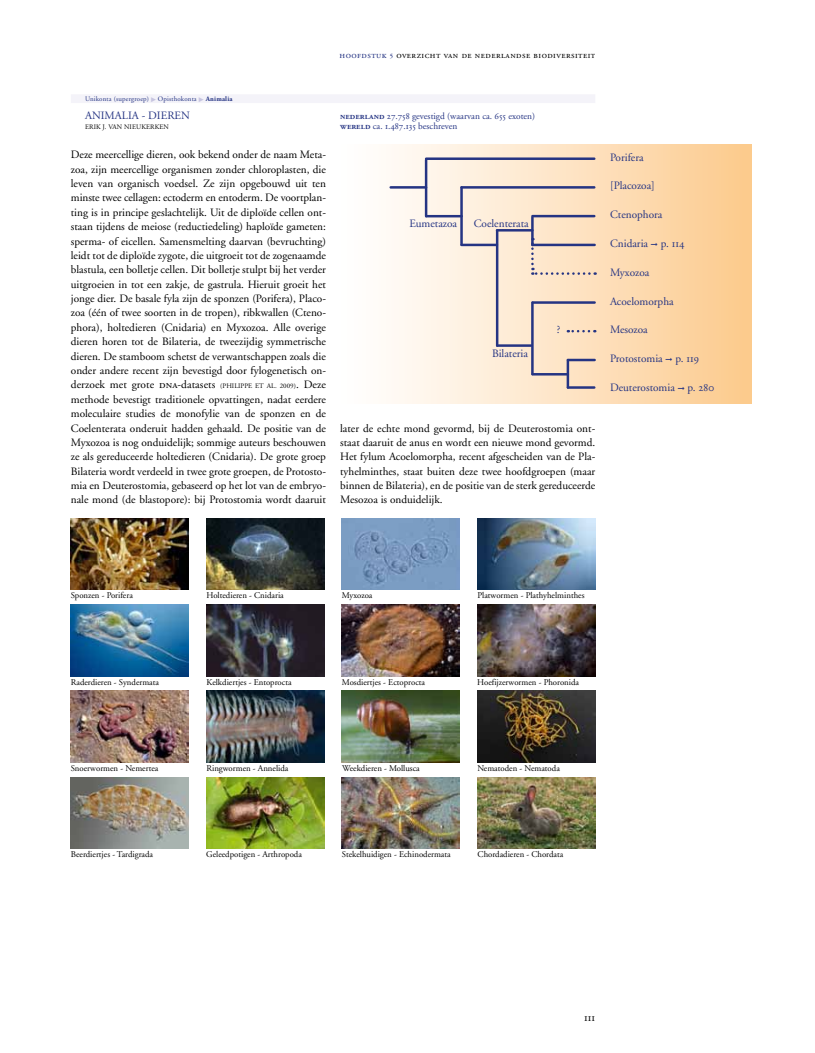
<style>
.page{position:relative;width:815px;height:1053px;background:#fff}
.page>*{position:absolute;margin:0;border:0;box-sizing:border-box;transform-origin:0 0}
.t1{font:11.25px/14.4px "Adobe Garamond";color:#000;text-align:justify}
.t2{font:11.25px "Adobe Garamond";color:#253483}
.t3{font:9.38px "Adobe Garamond";color:#253483}
.t4{font:9.38px "Adobe Garamond Pro";letter-spacing:.05em;color:#000}
.t5{font:8.75px "Adobe Garamond";color:#000}
.t6{font:6.88px "Adobe Garamond";letter-spacing:.025em;color:#253483}
.t7{font:6.88px "Adobe Garamond Pro";letter-spacing:.015em;color:#000}
.s1{color:#253483}
.s2{font-weight:600;font-size:6.5px;color:#253483}
.s3{font-family:"Universal Std Newswith Comm Pi";font-size:5px;color:#c7c5e0}
.s4{font-family:"Adobe Garamond Pro";font-weight:700}
.s5{font-family:"Adobe Garamond Exp";font-weight:600}
.s6{font-family:"Adobe Garamond Exp"}
.s7{font-size:6.88px}
</style>
<div class="page">
<img style="left:71px;top:518px;width:118px;height:72px">
<img style="left:206px;top:518px;width:118px;height:72px">
<img style="left:342px;top:518px;width:118px;height:72px">
<img style="left:477px;top:518px;width:118px;height:72px">
<img style="left:71px;top:604px;width:118px;height:72px">
<img style="left:206px;top:604px;width:118px;height:72px">
<img style="left:342px;top:604px;width:118px;height:72px">
<img style="left:477px;top:604px;width:118px;height:72px">
<img style="left:71px;top:690px;width:118px;height:72px">
<img style="left:206px;top:690px;width:118px;height:72px">
<img style="left:342px;top:690px;width:118px;height:72px">
<img style="left:477px;top:690px;width:118px;height:72px">
<img style="left:71px;top:777px;width:118px;height:71px">
<img style="left:206px;top:777px;width:118px;height:71px">
<img style="left:342px;top:777px;width:118px;height:71px">
<img style="left:477px;top:777px;width:118px;height:71px">
<div style="left:71px;top:94px;width:524px;height:9px;background:#f4f3f9"></div>
<div style="left:340px;top:144px;width:411px;height:259px;background:linear-gradient(to right,#fff,#fccb8f)"></div>
<hr style="left:426px;top:215px;width:36px;height:2px;background:#253483">
<hr style="left:462px;top:186px;width:132px;height:3px;background:#253483">
<hr style="left:532px;top:373px;width:36px;height:2px;background:#253483">
<hr style="left:532px;top:244px;width:63px;height:2px;background:#253483">
<hr style="left:497px;top:344px;width:34px;height:3px;background:#253483">
<hr style="left:533px;top:301px;width:62px;height:3px;background:#253483">
<svg style="left:568px;top:330px;width:27px;height:2px"></svg>
<hr style="left:568px;top:359px;width:27px;height:2px;background:#253483">
<hr style="left:568px;top:386px;width:26px;height:3px;background:#253483">
<hr style="left:532px;top:215px;width:62px;height:2px;background:#253483">
<hr style="left:497px;top:229px;width:35px;height:2px;background:#253483">
<hr style="left:567px;top:360px;width:2px;height:27px;background:#253483">
<hr style="left:531px;top:302px;width:3px;height:72px;background:#253483">
<hr style="left:496px;top:230px;width:2px;height:115px;background:#253483">
<hr style="left:531px;top:217px;width:3px;height:28px;background:#253483">
<svg style="left:531px;top:238px;width:58px;height:37px;background:#e5d0bf"></svg>
<hr style="left:462px;top:244px;width:35px;height:2px;background:#253483">
<hr style="left:460px;top:187px;width:3px;height:58px;background:#253483">
<hr style="left:391px;top:186px;width:35px;height:3px;background:#253483">
<hr style="left:425px;top:160px;width:2px;height:56px;background:#253483">
<hr style="left:426px;top:157px;width:168px;height:3px;background:#253483">
<p class="t4" style="left:339px;top:49px;width:257px"><span class="s1">hoofdstuk</span> <span class="s2">5</span> overzicht van de nederlandse biodiversiteit</p>
<p class="t6" style="left:85px;top:95px;width:149px">Unikonta (supergroep) <span class="s3">▶</span> Opisthokonta <span class="s3">▶</span> <span class="s4">Animalia</span></p>
<p class="t2" style="left:85px;top:109px;width:106px">ANIMALIA - DIEREN</p>
<p class="t3" style="left:340px;top:111px;width:197px"><span class="s5">nederland</span> <span class="s6">27.758</span> gevestigd (waarvan ca. <span class="s6">655</span> exoten)</p>
<p class="t7" style="left:85px;top:123px;width:85px">Erik J. van Nieukerken</p>
<p class="t3" style="left:340px;top:121px;width:119px"><span class="s5">wereld</span> ca. <span class="s6">1.487.135</span> beschreven</p>
<p class="t1" style="left:71px;top:148px;width:257px">Deze meercellige dieren, ook bekend onder de naam Meta&shy;zoa, zijn meercellige organismen zonder chloroplasten, die leven van organisch voedsel. Ze zijn opgebouwd uit ten minste twee cellagen: ectoderm en entoderm. De voortplan&shy;ting is in principe geslachtelijk. Uit de diploïde cellen ont&shy;staan tijdens de meiose (reductiedeling) haploïde gameten: sperma- of eicellen. Samensmelting daarvan (bevruchting) leidt tot de diploïde zygote, die uitgroeit tot de zogenaamde blastula, een bolletje cellen. Dit bolletje stulpt bij het verder uitgroeien in tot een zakje, de gastrula. Hieruit groeit het jonge dier. De basale fyla zijn de sponzen (Porifera), Placo&shy;zoa (één of twee soorten in de tropen), ribkwallen (Cteno&shy;phora), holtedieren (Cnidaria) en Myxozoa. Alle overige dieren horen tot de Bilateria, de tweezijdig symmetrische dieren. De stamboom schetst de verwantschappen zoals die onder andere recent zijn bevestigd door fylogenetisch on&shy;derzoek met grote <span class="s6">dna</span>-datasets <span class="s7">(philippe et al. 2009)</span>. Deze methode bevestigt traditionele opvattingen, nadat eerdere moleculaire studies de monofylie van de sponzen en de Coelenterata onderuit hadden gehaald. De positie van de Myxozoa is nog onduidelijk; sommige auteurs beschouwen ze als gereduceerde holtedieren (Cnidaria). De grote groep Bilateria wordt verdeeld in twee grote groepen, de Protosto&shy;mia en Deuterostomia, gebaseerd op het lot van de embryo&shy;nale mond (de blastopore): bij Protostomia wordt daaruit</p>
<p class="t2" style="left:409px;top:217px;width:49px">Eumetazoa</p>
<p class="t2" style="left:474px;top:217px;width:57px">Coelenterata</p>
<p class="t2" style="left:492px;top:347px;width:37px">Bilateria</p>
<p class="t2" style="left:557px;top:324px;width:5px">?</p>
<p class="t1" style="left:340px;top:421px;width:257px">later de echte mond gevormd, bij de Deuterostomia ont&shy;staat daaruit de anus en wordt een nieuwe mond gevormd.<br>Het fylum Acoelomorpha, recent afgescheiden van de Pla&shy;tyhelminthes, staat buiten deze twee hoofdgroepen (maar binnen de Bilateria), en de positie van de sterk gereduceerde Mesozoa is onduidelijk.</p>
<p class="t2" style="left:610px;top:151px;width:35px">Porifera</p>
<p class="t2" style="left:610px;top:180px;width:46px">[Placozoa]</p>
<p class="t2" style="left:610px;top:209px;width:54px">Ctenophora</p>
<p class="t2" style="left:610px;top:237px;width:76px">Cnidaria ➞ p. <span class="s6">114</span></p>
<p class="t2" style="left:610px;top:266px;width:41px">Myxozoa</p>
<p class="t2" style="left:610px;top:295px;width:65px">Acoelomorpha</p>
<p class="t2" style="left:610px;top:324px;width:39px">Mesozoa</p>
<p class="t2" style="left:610px;top:352px;width:91px">Protostomia ➞ p. <span class="s6">119</span></p>
<p class="t2" style="left:610px;top:381px;width:106px">Deuterostomia ➞ p. <span class="s6">280</span></p>
<p class="t5" style="left:71px;top:590px;width:64px">Sponzen - Porifera</p>
<p class="t5" style="left:206px;top:590px;width:79px">Holtedieren - Cnidaria</p>
<p class="t5" style="left:342px;top:590px;width:32px">Myxozoa</p>
<p class="t5" style="left:477px;top:590px;width:109px">Platwormen - Plathyhelminthes</p>
<p class="t5" style="left:71px;top:677px;width:90px">Raderdieren - Syndermata</p>
<p class="t5" style="left:207px;top:677px;width:87px">Kelkdiertjes - Entoprocta</p>
<p class="t5" style="left:342px;top:677px;width:85px">Mosdiertjes - Ectoprocta</p>
<p class="t5" style="left:477px;top:677px;width:103px">Hoefijzerwormen - Phoronida</p>
<p class="t5" style="left:71px;top:763px;width:89px">Snoerwormen - Nemertea</p>
<p class="t5" style="left:206px;top:763px;width:83px">Ringwormen - Annelida</p>
<p class="t5" style="left:342px;top:763px;width:79px">Weekdieren - Mollusca</p>
<p class="t5" style="left:477px;top:763px;width:84px">Nematoden - Nematoda</p>
<p class="t5" style="left:71px;top:849px;width:84px">Beerdiertjes - Tardigrada</p>
<p class="t5" style="left:206px;top:849px;width:97px">Geleedpotigen - Arthropoda</p>
<p class="t5" style="left:342px;top:849px;width:110px">Stekelhuidigen - Echinodermata</p>
<p class="t5" style="left:478px;top:849px;width:87px">Chordadieren - Chordata</p>
</div>
